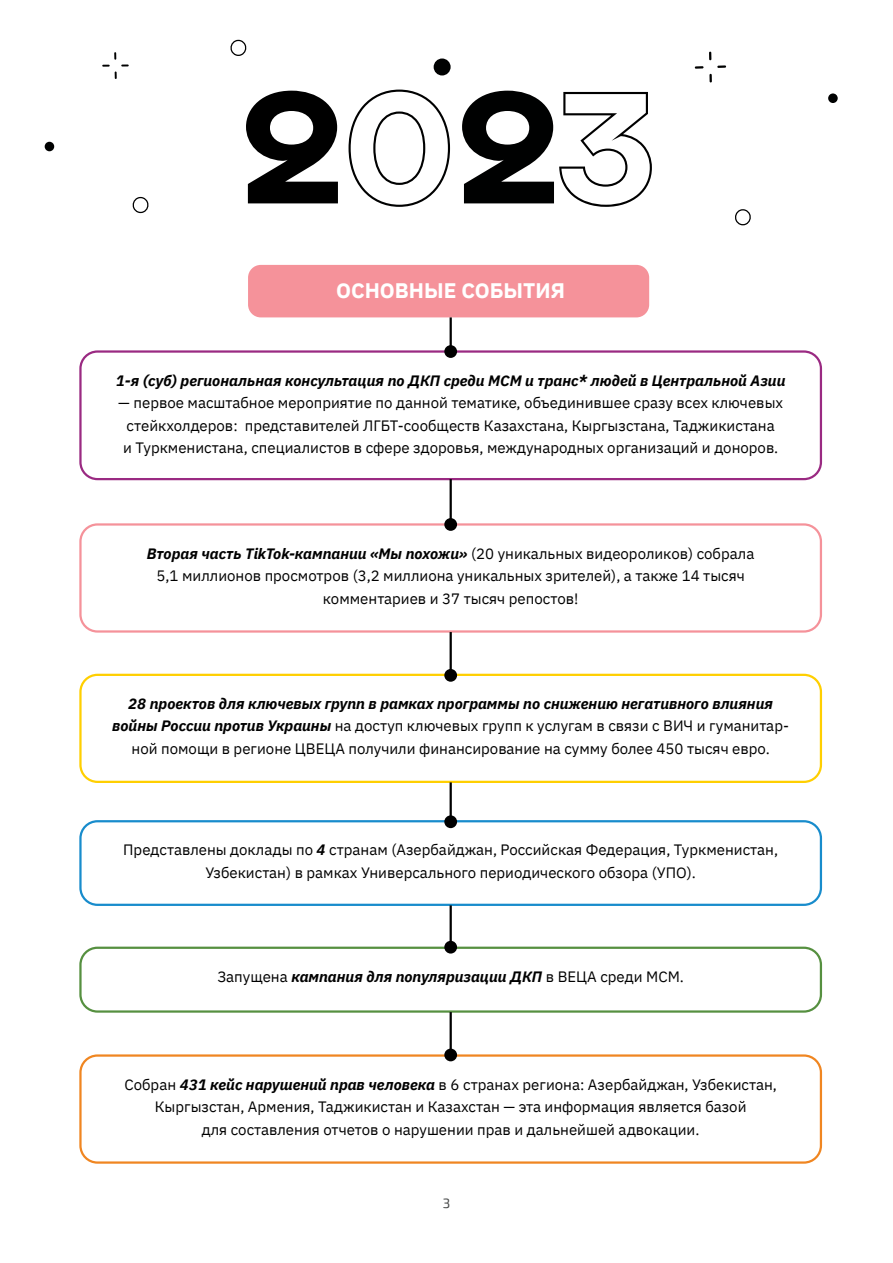
<style>
.page{position:relative;width:893px;height:1263px;background:#fff}
.page>*{position:absolute;margin:0;border:0;box-sizing:border-box;transform-origin:0 0}
.t1{font:700 21px "IBM Plex Sans";color:#fff}
.t2{font:15px/22.5px "IBM Plex Sans";color:#000;text-align:center}
.t3{font:italic 700 15px "IBM Plex Sans";color:#000}
.t4{font:13.5px "Exo 2";color:#454747}
.s1{font-weight:700;font-style:italic}
.s2{font-weight:400;font-style:normal}
</style>
<div class="page">
<div style="left:248px;top:265px;width:401px;height:52px;background:#f5929a;border-radius:13px"></div>
<div style="left:79px;top:350px;width:743px;height:130px;border:2px solid #9a2a82;border-radius:17px"></div>
<div style="left:79px;top:523px;width:743px;height:110px;border:2px solid #f5929a;border-radius:17px"></div>
<div style="left:79px;top:674px;width:743px;height:109px;border:2px solid #ffcf01;border-radius:17px"></div>
<div style="left:79px;top:1054px;width:743px;height:110px;border:2px solid #f08621;border-radius:17px"></div>
<div style="left:79px;top:820px;width:743px;height:86px;border:2px solid #188ccc;border-radius:17px"></div>
<div style="left:79px;top:947px;width:743px;height:66px;border:2px solid #569040;border-radius:17px"></div>
<svg style="left:246px;top:91px;width:92px;height:112px"></svg>
<svg style="left:349px;top:90px;width:101px;height:117px"></svg>
<svg style="left:462px;top:91px;width:190px;height:116px"></svg>
<svg style="left:695px;top:52px;width:31px;height:30px"></svg>
<svg style="left:102px;top:52px;width:27px;height:27px"></svg>
<svg style="left:132px;top:197px;width:17px;height:16px"></svg>
<svg style="left:735px;top:209px;width:16px;height:16px"></svg>
<svg style="left:230px;top:40px;width:17px;height:16px"></svg>
<div style="left:434px;top:59px;width:17px;height:16px;background:#000101;border-radius:50%"></div>
<div style="left:45px;top:142px;width:9px;height:9px;background:#000101;border-radius:50%"></div>
<div style="left:828px;top:93px;width:10px;height:10px;background:#000101;border-radius:50%"></div>
<hr style="left:450px;top:317px;width:2px;height:34px;background:#000">
<hr style="left:450px;top:479px;width:2px;height:45px;background:#000">
<hr style="left:450px;top:632px;width:2px;height:43px;background:#000">
<hr style="left:450px;top:782px;width:2px;height:45px;background:#000">
<hr style="left:450px;top:905px;width:2px;height:42px;background:#000">
<hr style="left:450px;top:1012px;width:2px;height:40px;background:#000">
<div style="left:444px;top:345px;width:13px;height:13px;background:#000;border-radius:50%"></div>
<div style="left:444px;top:518px;width:13px;height:13px;background:#000;border-radius:50%"></div>
<div style="left:444px;top:669px;width:13px;height:13px;background:#000;border-radius:50%"></div>
<div style="left:444px;top:815px;width:13px;height:13px;background:#000;border-radius:50%"></div>
<div style="left:444px;top:941px;width:13px;height:12px;background:#000;border-radius:50%"></div>
<div style="left:444px;top:1048px;width:13px;height:13px;background:#000;border-radius:50%"></div>
<h1 class="t1" style="left:336px;top:274px;width:230px">ОСНОВНЫЕ СОБЫТИЯ</h1>
<p class="t3" style="left:116px;top:368px;width:671px">1-я (cуб) региональная консультация по ДКП среди МСМ и транс* людей в Центральной Азии</p>
<p class="t2" style="left:118px;top:390px;width:666px">— первое масштабное мероприятие по данной тематике, объединившее сразу всех ключевых стейкхолдеров: представителей ЛГБТ-сообществ Казахстана, Кыргызстана, Таджикистана<br>и Туркменистана, специалистов в сфере здоровья, международных организаций и доноров.</p>
<p class="t2" style="left:147px;top:541px;width:609px"><span class="s1">Вторая часть TikTok-кампании «Мы похожи»</span> (20 уникальных видеороликов) собрала<br>5,1 миллионов просмотров (3,2 миллиона уникальных зрителей), а также 14 тысяч комментариев и 37 тысяч репостов!</p>
<p class="t2" style="left:112px;top:691px;width:678px"><span class="s1">28 проектов для ключевых групп в рамках программы по снижению негативного влияния войны России против Украины</span> на доступ ключевых групп к услугам в связи с ВИЧ и гуманитар&shy;ной помощи в регионе ЦВЕЦА получили финансирование на сумму более 450 тысяч евро.</p>
<p class="t2" style="left:123px;top:837px;width:656px">Представлены доклады по <span class="s1">4</span> странам (Азербайджан, Российская Федерация, Туркменистан,<br>Узбекистан) в рамках Универсального периодического обзора (УПО).</p>
<p class="t3" style="left:217px;top:964px;width:468px"><span class="s2">Запущена</span> кампания для популяризации ДКП <span class="s2">в ВЕЦА среди МСМ.</span></p>
<p class="t2" style="left:124px;top:1072px;width:654px">Собран <span class="s1">431 кейс нарушений прав человека</span> в 6 странах региона: Азербайджан, Узбекистан,<br>Кыргызстан, Армения, Таджикистан и Казахстан — эта информация является базой<br>для составления отчетов о нарушении прав и дальнейшей адвокации.</p>
<p class="t4" style="left:443px;top:1195px;width:9px">3</p>
</div>
